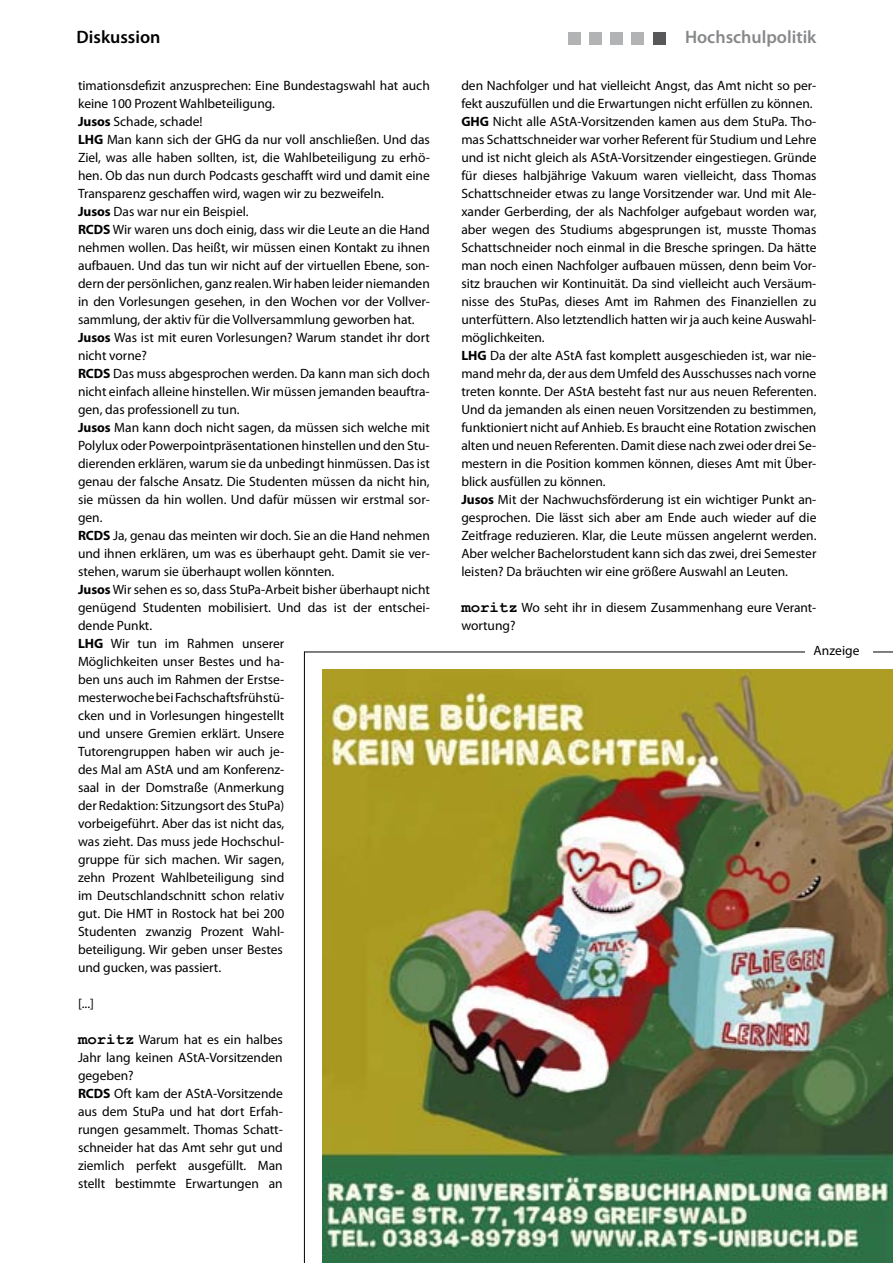
<style>
.page{position:relative;width:893px;height:1263px;background:#fff}
.page>*{position:absolute;margin:0;border:0;box-sizing:border-box;transform-origin:0 0}
.t1{font:600 18px "Myriad Pro";color:#87888a}
.t2{font:600 18px "Myriad Pro";color:#000}
.t3{font:13.5px/18px "Myriad Pro";letter-spacing:-.005em;color:#000}
.s1{font-weight:700}
.s2{font-family:"Courier New";font-weight:700;font-size:15.75px}
</style>
<div class="page">
<div style="left:653px;top:32px;width:12px;height:13px;background:#58585a"></div>
<div style="left:631px;top:32px;width:13px;height:13px;background:#b1b3b4"></div>
<div style="left:610px;top:32px;width:13px;height:13px;background:#b1b3b4"></div>
<div style="left:589px;top:32px;width:13px;height:13px;background:#b1b3b4"></div>
<div style="left:568px;top:32px;width:12px;height:13px;background:#b1b3b4"></div>
<img style="left:323px;top:669px;width:570px;height:594px">
<hr style="left:304px;top:652px;width:589px;height:1px;background:#000">
<div style="left:805px;top:645px;width:67px;height:14px;background:#fff"></div>
<hr style="left:304px;top:652px;width:1px;height:611px;background:#000">
<h1 class="t2" style="left:77px;top:26px;width:85px">Diskussion</h1>
<p class="t3" style="left:78px;top:76px;width:353px">timationsdefizit anzusprechen: Eine Bundestagswahl hat auch keine 100 Prozent Wahlbeteiligung.<br><span class="s1">Jusos</span> Schade, schade!<br><span class="s1">LHG</span> Man kann sich der GHG da nur voll anschließen. Und das Ziel, was alle haben sollten, ist, die Wahlbeteiligung zu erhö&shy;hen. Ob das nun durch Podcasts geschafft wird und damit eine Transparenz geschaffen wird, wagen wir zu bezweifeln.<br><span class="s1">Jusos</span> Das war nur ein Beispiel.<br><span class="s1">RCDS</span> Wir waren uns doch einig, dass wir die Leute an die Hand nehmen wollen. Das heißt, wir müssen einen Kontakt zu ihnen aufbauen. Und das tun wir nicht auf der virtuellen Ebene, son&shy;dern der persönlichen, ganz realen. Wir haben leider niemanden in den Vorlesungen gesehen, in den Wochen vor der Vollver&shy;sammlung, der aktiv für die Vollversammlung geworben hat.<br><span class="s1">Jusos</span> Was ist mit euren Vorlesungen? Warum standet ihr dort nicht vorne?<br><span class="s1">RCDS</span> Das muss abgesprochen werden. Da kann man sich doch nicht einfach alleine hinstellen. Wir müssen jemanden beauftra&shy;gen, das professionell zu tun.<br><span class="s1">Jusos</span> Man kann doch nicht sagen, da müssen sich welche mit Polylux oder Powerpointpräsentationen hinstellen und den Stu&shy;dierenden erklären, warum sie da unbedingt hinmüssen. Das ist genau der falsche Ansatz. Die Studenten müssen da nicht hin, sie müssen da hin wollen. Und dafür müssen wir erstmal sor&shy;gen.<br><span class="s1">RCDS</span> Ja, genau das meinten wir doch. Sie an die Hand nehmen und ihnen erklären, um was es überhaupt geht. Damit sie ver&shy;stehen, warum sie überhaupt wollen könnten.<br><span class="s1">Jusos</span> Wir sehen es so, dass StuPa-Arbeit bisher überhaupt nicht genügend Studenten mobilisiert. Und das ist der entschei&shy;dende Punkt.<br><span class="s1">LHG</span> Wir tun im Rahmen unserer<br>Möglichkeiten unser Bestes und ha-<br>ben uns auch im Rahmen der Erstse-<br>mesterwoche bei Fachschaftsfrühstü-<br>cken und in Vorlesungen hingestellt<br>und unsere Gremien erklärt. Unsere<br>Tutorengruppen haben wir auch je-<br>des Mal am AStA und am Konferenz-<br>saal in der Domstraße (Anmerkung<br>der Redaktion: Sitzungsort des StuPa)<br>vorbeigeführt. Aber das ist nicht das,<br>was zieht. Das muss jede Hochschul-<br>gruppe für sich machen. Wir sagen,<br>zehn Prozent Wahlbeteiligung sind<br>im Deutschlandschnitt schon relativ<br>gut. Die HMT in Rostock hat bei 200<br>Studenten zwanzig Prozent Wahl-<br>beteiligung. Wir geben unser Bestes<br>und gucken, was passiert.</p>
<p class="t3" style="left:78px;top:994px;width:17px">[...]</p>
<p class="t3" style="left:78px;top:1030px;width:206px"><span class="s2">moritz</span> Warum hat es ein halbes<br>Jahr lang keinen AStA-Vorsitzenden gegeben?<br><span class="s1">RCDS</span> Oft kam der AStA-Vorsitzende aus dem StuPa und hat dort Erfah&shy;rungen gesammelt. Thomas Schatt&shy;schneider hat das Amt sehr gut und ziemlich perfekt ausgefüllt. Man stellt bestimmte Erwartungen an</p>
<h1 class="t1" style="left:685px;top:26px;width:133px">Hochschulpolitik</h1>
<p class="t3" style="left:461px;top:76px;width:357px">den Nachfolger und hat vielleicht Angst, das Amt nicht so per&shy;fekt auszufüllen und die Erwartungen nicht erfüllen zu können.<br><span class="s1">GHG</span> Nicht alle AStA-Vorsitzenden kamen aus dem StuPa. Tho&shy;mas Schattschneider war vorher Referent für Studium und Lehre und ist nicht gleich als AStA-Vorsitzender eingestiegen. Gründe für dieses halbjährige Vakuum waren vielleicht, dass Thomas Schattschneider etwas zu lange Vorsitzender war. Und mit Ale&shy;xander Gerberding, der als Nachfolger aufgebaut worden war, aber wegen des Studiums abgesprungen ist, musste Thomas Schattschneider noch einmal in die Bresche springen. Da hätte man noch einen Nachfolger aufbauen müssen, denn beim Vor&shy;sitz brauchen wir Kontinuität. Da sind vielleicht auch Versäum&shy;nisse des StuPas, dieses Amt im Rahmen des Finanziellen zu unterfüttern. Also letztendlich hatten wir ja auch keine Auswahl&shy;möglichkeiten.<br><span class="s1">LHG</span> Da der alte AStA fast komplett ausgeschieden ist, war nie&shy;mand mehr da, der aus dem Umfeld des Ausschusses nach vorne treten konnte. Der AStA besteht fast nur aus neuen Referenten.<br>Und da jemanden als einen neuen Vorsitzenden zu bestimmen, funktioniert nicht auf Anhieb. Es braucht eine Rotation zwischen alten und neuen Referenten. Damit diese nach zwei oder drei Se&shy;mestern in die Position kommen können, dieses Amt mit Über&shy;blick ausfüllen zu können.<br><span class="s1">Jusos</span> Mit der Nachwuchsförderung ist ein wichtiger Punkt an&shy;gesprochen. Die lässt sich aber am Ende auch wieder auf die Zeitfrage reduzieren. Klar, die Leute müssen angelernt werden.<br>Aber welcher Bachelorstudent kann sich das zwei, drei Semester leisten? Da bräuchten wir eine größere Auswahl an Leuten.</p>
<p class="t3" style="left:461px;top:598px;width:357px"><span class="s2">moritz</span> Wo seht ihr in diesem Zusammenhang eure Verant&shy;wortung?</p>
<p class="t3" style="left:814px;top:641px;width:48px">Anzeige</p>
</div>
